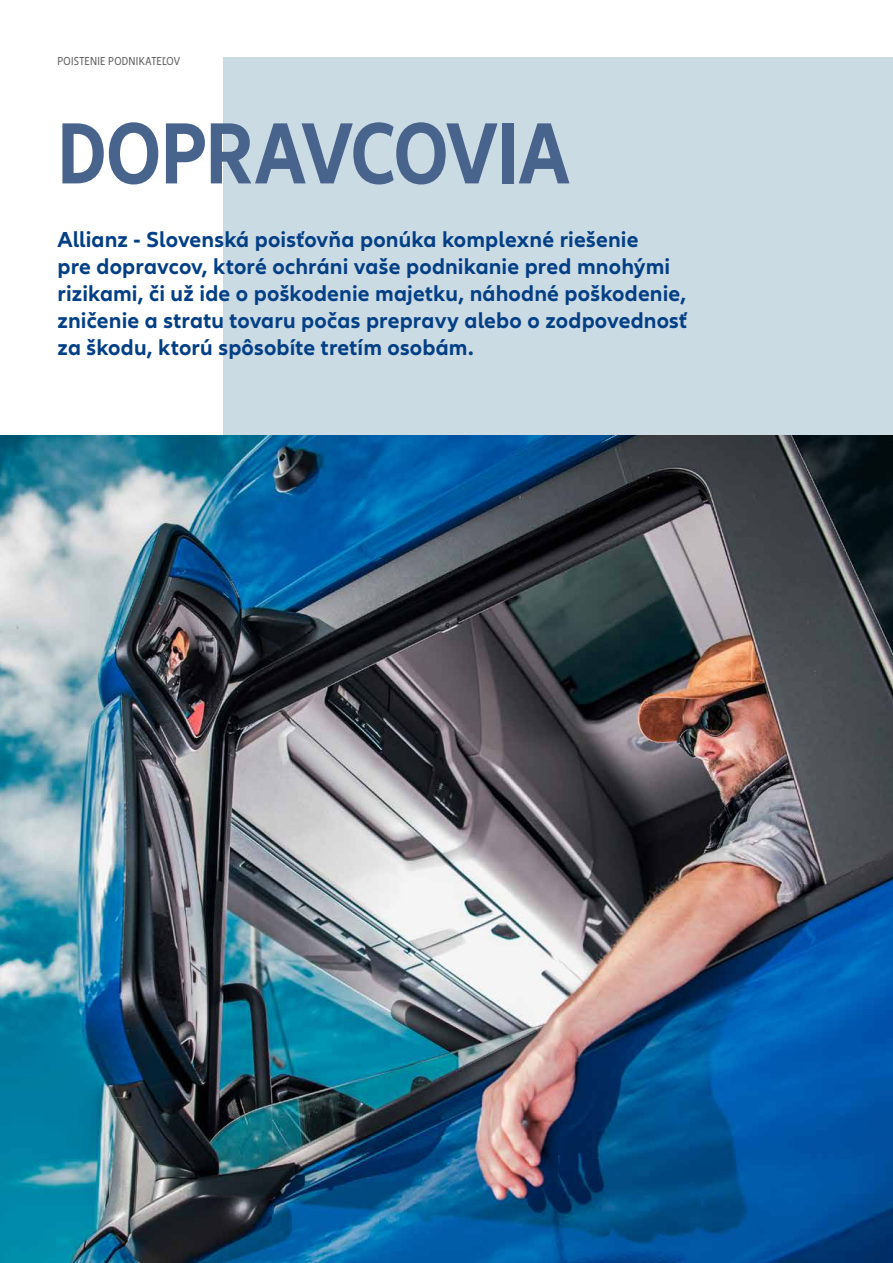
<style>
.page{position:relative;width:893px;height:1263px;background:#fff}
.page>*{position:absolute;margin:0;border:0;box-sizing:border-box;transform-origin:0 0}
.t1{font:700 condensed 90px "Allianz Neo";letter-spacing:-.01em;color:#49648c}
.t2{font:700 22.5px/27px "Allianz Neo";letter-spacing:.005em;color:#033f85}
.t3{font:condensed 12px "Allianz Neo";letter-spacing:.025em;color:#646363}
</style>
<div class="page">
<div style="left:223px;top:57px;width:670px;height:653px;background:#cbdbe4"></div>
<img style="left:0;top:435px;width:893px;height:828px">
<p class="t3" style="left:57px;top:55px;width:124px">POISTENIE PODNIKATEĽOV</p>
<h1 class="t1" style="left:57px;top:101px;width:514px">DOPRAVCOVIA</h1>
<p class="t2" style="left:57px;top:227px;width:631px">Allianz - Slovenská poisťovňa ponúka komplexné riešenie<br>pre dopravcov, ktoré ochráni vaše podnikanie pred mnohými rizikami, či už ide o poškodenie majetku, náhodné poškodenie, zničenie a stratu tovaru počas prepravy alebo o zodpovednosť za škodu, ktorú spôsobíte tretím osobám.</p>
</div>
